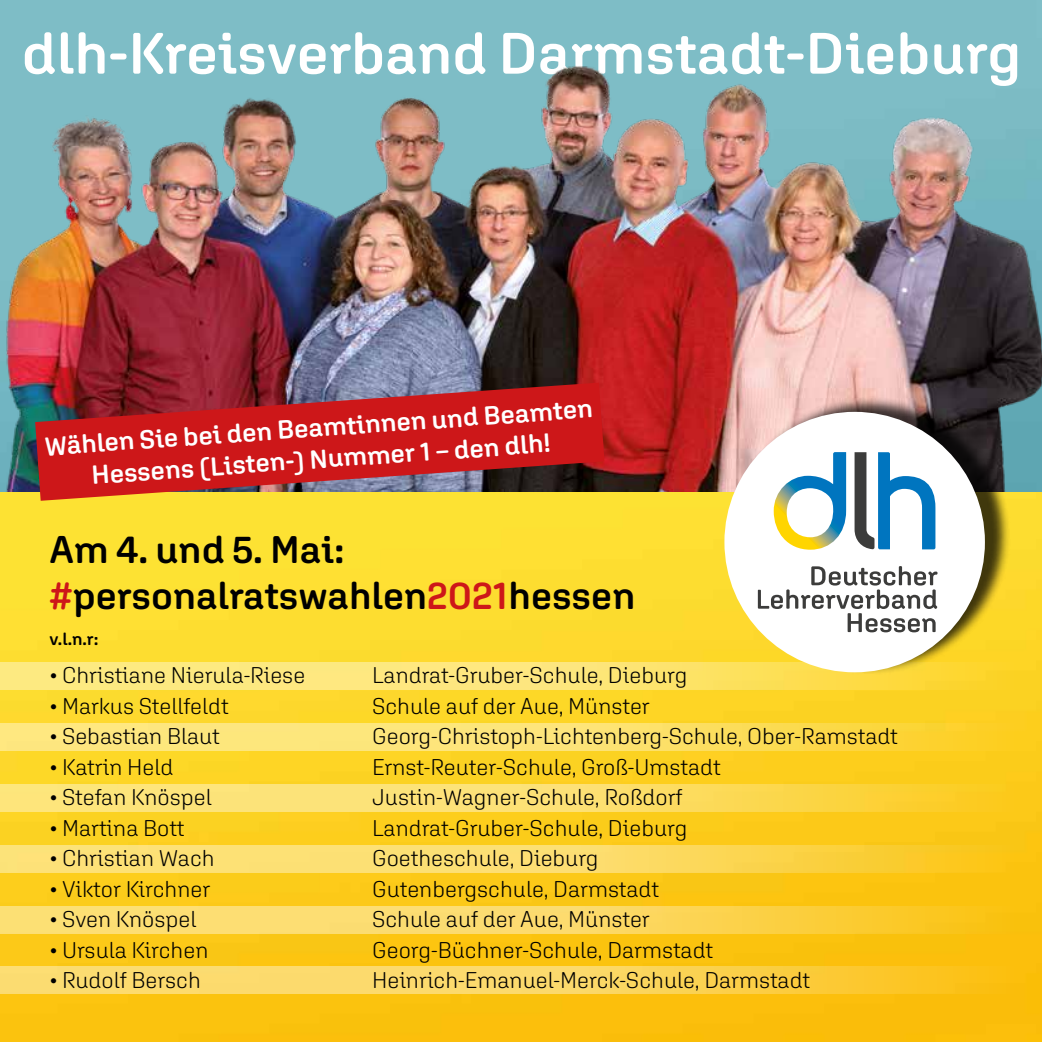
<style>
.page{position:relative;width:1042px;height:1042px;background:#fff}
.page>*{position:absolute;margin:0;border:0;box-sizing:border-box;transform-origin:0 0}
.t1{font:600 38.5px/46.2px "Aglet Sans";color:#000}
.t2{font:600 26.25px/31.5px "Aglet Sans";color:#fff;text-align:center}
.t3{font:300 22.75px "Aglet Sans";color:#000}
.t4{font:600 17.5px "Aglet Sans";color:#000}
.s1{color:#cd1719}
</style>
<div class="page">
<img style="left:0;top:0;width:1042px;height:1042px">
<svg style="left:0;top:662px;width:1017px;height:28px;background:#fde571"></svg>
<svg style="left:0;top:724px;width:1017px;height:27px;background:#fce067"></svg>
<svg style="left:0;top:784px;width:1017px;height:27px;background:#fcdd63"></svg>
<svg style="left:0;top:845px;width:1017px;height:28px;background:#fcda5f"></svg>
<svg style="left:0;top:907px;width:1017px;height:27px;background:#fbd75b"></svg>
<svg style="left:0;top:966px;width:1017px;height:28px;background:#fbd458"></svg>
<svg style="left:25px;top:32px;width:992px;height:15px;fill:#7ebdc6"></svg>
<img style="left:0;top:47px;width:1042px;height:444px">
<div style="left:731px;top:396px;width:279px;height:279px;background:#000;opacity:.75"></div>
<div style="left:724px;top:412px;width:261px;height:260px;background:#fff;border-radius:50%"></div>
<svg style="left:774px;top:452px;width:72px;height:98px"></svg>
<svg style="left:854px;top:452px;width:81px;height:97px"></svg>
<svg style="left:757px;top:566px;width:180px;height:66px"></svg>
<svg style="left:35px;top:383px;width:569px;height:118px;background:#b43029"></svg>
<p class="t2" style="left:44px;top:430px;width:551px;rotate:-4deg">Wählen Sie bei den Beamtinnen und Beamten<br>Hessens (Listen-) Nummer 1 – den dlh!</p>
<h1 class="t1" style="left:50px;top:525px;width:587px">Am 4. und 5. Mai: <span class="s1">#</span>personalratswahlen<span class="s1">2021</span>hessen</h1>
<p class="t4" style="left:50px;top:629px;width:50px">v.l.n.r:</p>
<p class="t3" style="left:50px;top:662px;width:257px">• Christiane Nierula-Riese</p>
<p class="t3" style="left:372px;top:662px;width:317px">Landrat-Gruber-Schule, Dieburg</p>
<p class="t3" style="left:50px;top:693px;width:181px">• Markus Stellfeldt</p>
<p class="t3" style="left:372px;top:693px;width:279px">Schule auf der Aue, Münster</p>
<p class="t3" style="left:50px;top:723px;width:172px">• Sebastian Blaut</p>
<p class="t3" style="left:372px;top:723px;width:527px">Georg-Christoph-Lichtenberg-Schule, Ober-Ramstadt</p>
<p class="t3" style="left:50px;top:754px;width:125px">• Katrin Held</p>
<p class="t3" style="left:372px;top:754px;width:350px">Ernst-Reuter-Schule, Groß-Umstadt</p>
<p class="t3" style="left:50px;top:784px;width:164px">• Stefan Knöspel</p>
<p class="t3" style="left:372px;top:784px;width:312px">Justin-Wagner-Schule, Roßdorf</p>
<p class="t3" style="left:50px;top:815px;width:136px">• Martina Bott</p>
<p class="t3" style="left:372px;top:815px;width:317px">Landrat-Gruber-Schule, Dieburg</p>
<p class="t3" style="left:50px;top:845px;width:167px">• Christian Wach</p>
<p class="t3" style="left:372px;top:845px;width:228px">Goetheschule, Dieburg</p>
<p class="t3" style="left:50px;top:876px;width:162px">• Viktor Kirchner</p>
<p class="t3" style="left:372px;top:876px;width:288px">Gutenbergschule, Darmstadt</p>
<p class="t3" style="left:50px;top:906px;width:148px">• Sven Knöspel</p>
<p class="t3" style="left:372px;top:906px;width:279px">Schule auf der Aue, Münster</p>
<p class="t3" style="left:50px;top:937px;width:160px">• Ursula Kirchen</p>
<p class="t3" style="left:372px;top:937px;width:342px">Georg-Büchner-Schule, Darmstadt</p>
<p class="t3" style="left:50px;top:967px;width:153px">• Rudolf Bersch</p>
<p class="t3" style="left:372px;top:967px;width:439px">Heinrich-Emanuel-Merck-Schule, Darmstadt</p>
</div>
